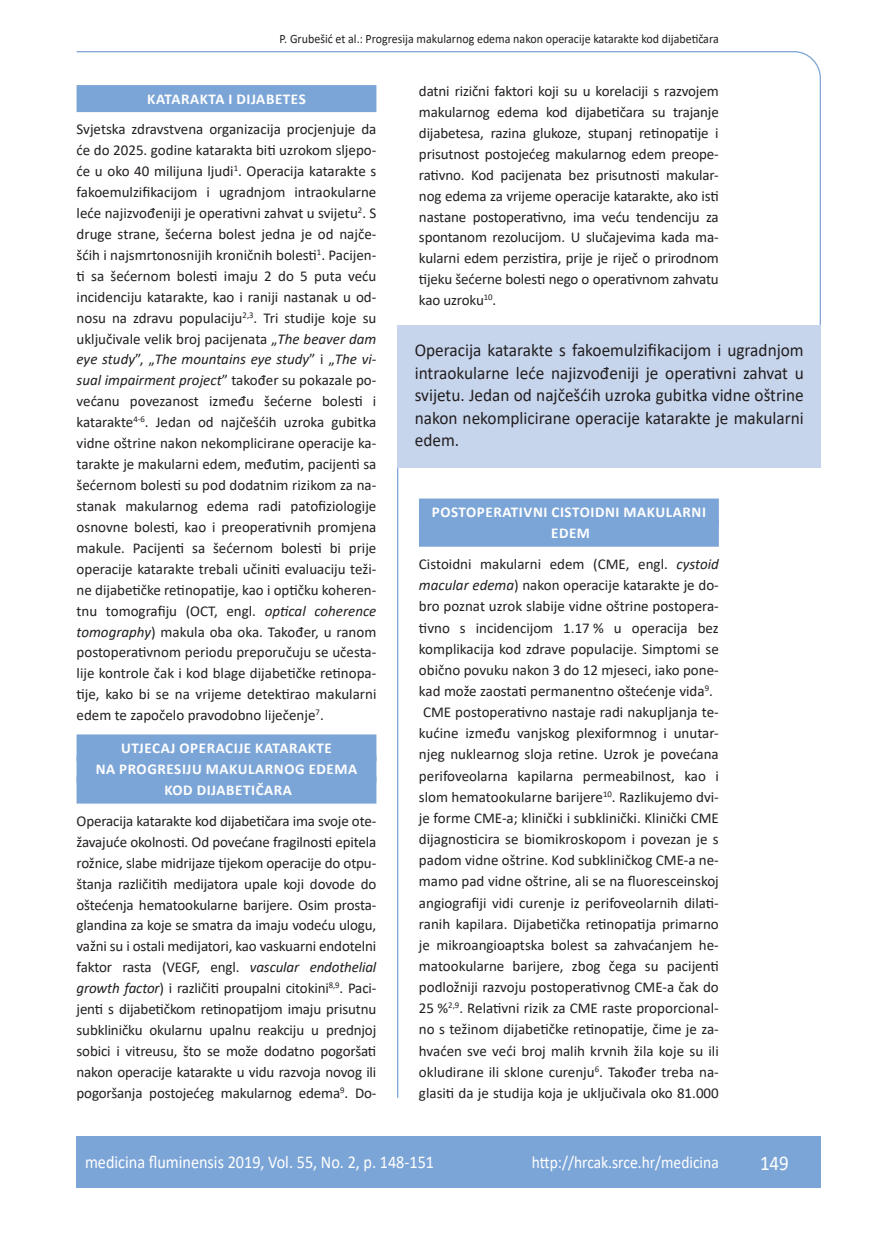
<style>
.page{position:relative;width:872px;height:1234px;background:#fff}
.page>*{position:absolute;margin:0;border:0;box-sizing:border-box;transform-origin:0 0}
.t1{font:21px "Calibri";color:#fff;scale:.9 1}
.anterfile{font:18px/22.5px "Calibri";color:#231f20;text-align:justify;scale:.96 1}
.t2{font:18px "Calibri";color:#fff;scale:.9 1}
.t3{font:17.25px "Calibri";color:#fff;scale:.9 1}
.osnovni_tekst{font:15px/20.9px "Calibri";letter-spacing:-.01em;color:#231f20;text-align:justify}
.naslov_ruler{font:700 15px "Calibri";letter-spacing:.04em;color:#fff}
.glava{font:12.75px "Calibri";color:#231f20;scale:.94 1}
.s1{font-style:italic}
</style>
<div class="page">
<svg style="left:76px;top:51px;width:745px;height:275px"></svg>
<hr style="left:397px;top:468px;width:1px;height:629px;background:#7ca5d7">
<div style="left:77px;top:1135px;width:744px;height:51px;background:#7ca5d7"></div>
<div style="left:77px;top:85px;width:299px;height:27px;background:#7ca5d7"></div>
<div style="left:77px;top:734px;width:299px;height:27px;background:#7ca5d7"></div>
<div style="left:77px;top:755px;width:299px;height:27px;background:#7ca5d7"></div>
<div style="left:77px;top:776px;width:299px;height:27px;background:#7ca5d7"></div>
<div style="left:398px;top:325px;width:423px;height:143px;background:#c6d5ec"></div>
<div style="left:419px;top:498px;width:300px;height:27px;background:#7ca5d7"></div>
<div style="left:419px;top:519px;width:300px;height:27px;background:#7ca5d7"></div>
<p class="glava" style="left:280px;top:29px;width:468px">P. Grubešić et al.: Progresija makularnog edema nakon operacije katarakte kod dijabetičara</p>
<p class="naslov_ruler" style="left:147px;top:88px;width:160px">KATARAKTA I DIJABETES</p>
<p class="osnovni_tekst" style="left:77px;top:118px;width:301px">Svjetska zdravstvena organizacija procjenjuje da će do 2025. godine katarakta biti uzrokom sljepo&shy;će u oko 40 milijuna ljudi<sup>1</sup>. Operacija katarakte s fakoemulzifikacijom i ugradnjom intraokularne leće najizvođeniji je operativni zahvat u svijetu<sup>2</sup>. S druge strane, šećerna bolest jedna je od najče&shy;šćih i najsmrtonosnijih kroničnih bolesti<sup>1</sup>. Pacijen&shy;ti sa šećernom bolesti imaju 2 do 5 puta veću incidenciju katarakte, kao i raniji nastanak u od&shy;nosu na zdravu populaciju<sup>2,3</sup>. Tri studije koje su uključivale velik broj pacijenata „<span class="s1">The beaver dam eye study</span>”, „<span class="s1">The mountains eye study</span>” i „<span class="s1">The vi&shy;sual impairment project</span>” također su pokazale po&shy;većanu povezanost između šećerne bolesti i katarakte<sup>4-6</sup>. Jedan od najčešćih uzroka gubitka vidne oštrine nakon nekomplicirane operacije ka&shy;tarakte je makularni edem, međutim, pacijenti sa šećernom bolesti su pod dodatnim rizikom za na&shy;stanak makularnog edema radi patofiziologije osnovne bolesti, kao i preoperativnih promjena makule. Pacijenti sa šećernom bolesti bi prije operacije katarakte trebali učiniti evaluaciju teži&shy;ne dijabetičke retinopatije, kao i optičku koheren&shy;tnu tomografiju (OCT, engl. <span class="s1">optical coherence tomography</span>) makula oba oka. Također, u ranom postoperativnom periodu preporučuju se učesta&shy;lije kontrole čak i kod blage dijabetičke retinopa&shy;tije, kako bi se na vrijeme detektirao makularni edem te započelo pravodobno liječenje<sup>7</sup>.</p>
<p class="naslov_ruler" style="left:121px;top:737px;width:212px">UTJECAJ OPERACIJE KATARAKTE</p>
<p class="naslov_ruler" style="left:96px;top:758px;width:263px">NA PROGRESIJU MAKULARNOG EDEMA</p>
<p class="naslov_ruler" style="left:164px;top:779px;width:129px">KOD DIJABETIČARA</p>
<p class="osnovni_tekst" style="left:77px;top:809px;width:301px">Operacija katarakte kod dijabetičara ima svoje ote&shy;žavajuće okolnosti. Od povećane fragilnosti epitela rožnice, slabe midrijaze tijekom operacije do otpu&shy;štanja različitih medijatora upale koji dovode do oštećenja hematookularne barijere. Osim prosta&shy;glandina za koje se smatra da imaju vodeću ulogu, važni su i ostali medijatori, kao vaskuarni endotelni faktor rasta (VEGF, engl. <span class="s1">vascular endothelial growth factor</span>) i različiti proupalni citokini<sup>8,9</sup>. Paci&shy;jenti s dijabetičkom retinopatijom imaju prisutnu subkliničku okularnu upalnu reakciju u prednjoj sobici i vitreusu, što se može dodatno pogoršati nakon operacije katarakte u vidu razvoja novog ili pogoršanja postojećeg makularnog edema<sup>9</sup>. Do-</p>
<p class="osnovni_tekst" style="left:419px;top:81px;width:301px">datni rizični faktori koji su u korelaciji s razvojem makularnog edema kod dijabetičara su trajanje dijabetesa, razina glukoze, stupanj retinopatije i prisutnost postojećeg makularnog edem preope&shy;rativno. Kod pacijenata bez prisutnosti makular&shy;nog edema za vrijeme operacije katarakte, ako isti nastane postoperativno, ima veću tendenciju za spontanom rezolucijom. U slučajevima kada ma&shy;kularni edem perzistira, prije je riječ o prirodnom tijeku šećerne bolesti nego o operativnom zahvatu kao uzroku<sup>10</sup>.</p>
<p class="anterfile" style="left:415px;top:338px;width:407px">Operacija katarakte s fakoemulzifikacijom i ugradnjom intraokularne leće najizvođeniji je operativni zahvat u svijetu. Jedan od najčešćih uzroka gubitka vidne oštrine nakon nekomplicirane operacije katarakte je makularni edem.</p>
<p class="naslov_ruler" style="left:432px;top:501px;width:276px">POSTOPERATIVNI CISTOIDNI MAKULARNI</p>
<p class="naslov_ruler" style="left:551px;top:522px;width:40px">EDEM</p>
<p class="osnovni_tekst" style="left:419px;top:553px;width:301px">Cistoidni makularni edem (CME, engl. <span class="s1">cystoid macular edema</span>) nakon operacije katarakte je do&shy;bro poznat uzrok slabije vidne oštrine postopera&shy;tivno s incidencijom 1.17 % u operacija bez komplikacija kod zdrave populacije. Simptomi se obično povuku nakon 3 do 12 mjeseci, iako pone&shy;kad može zaostati permanentno oštećenje vida<sup>9</sup>.</p>
<p class="osnovni_tekst" style="left:419px;top:701px;width:301px">CME postoperativno nastaje radi nakupljanja te&shy;kućine između vanjskog plexiformnog i unutar&shy;njeg nuklearnog sloja retine. Uzrok je povećana perifoveolarna kapilarna permeabilnost, kao i slom hematookularne barijere<sup>10</sup>. Razlikujemo dvi&shy;je forme CME-a; klinički i subklinički. Klinički CME dijagnosticira se biomikroskopom i povezan je s padom vidne oštrine. Kod subkliničkog CME-a ne&shy;mamo pad vidne oštrine, ali se na fluoresceinskoj angiografiji vidi curenje iz perifoveolarnih dilati&shy;ranih kapilara. Dijabetička retinopatija primarno je mikroangioaptska bolest sa zahvaćanjem he&shy;matookularne barijere, zbog čega su pacijenti podložniji razvoju postoperativnog CME-a čak do 25 %<sup>2,9</sup>. Relativni rizik za CME raste proporcional&shy;no s težinom dijabetičke retinopatije, čime je za&shy;hvaćen sve veći broj malih krvnih žila koje su ili okludirane ili sklone curenju<sup>6</sup>. Također treba na&shy;glasiti da je studija koja je uključivala oko 81.000</p>
<p class="t2" style="left:85px;top:1149px;width:389px">medicina fluminensis 2019, Vol. 55, No. 2, p. 148-151</p>
<p class="t3" style="left:532px;top:1150px;width:209px">http://hrcak.srce.hr/medicina</p>
<p class="t1" style="left:760px;top:1147px;width:33px">149</p>
</div>
